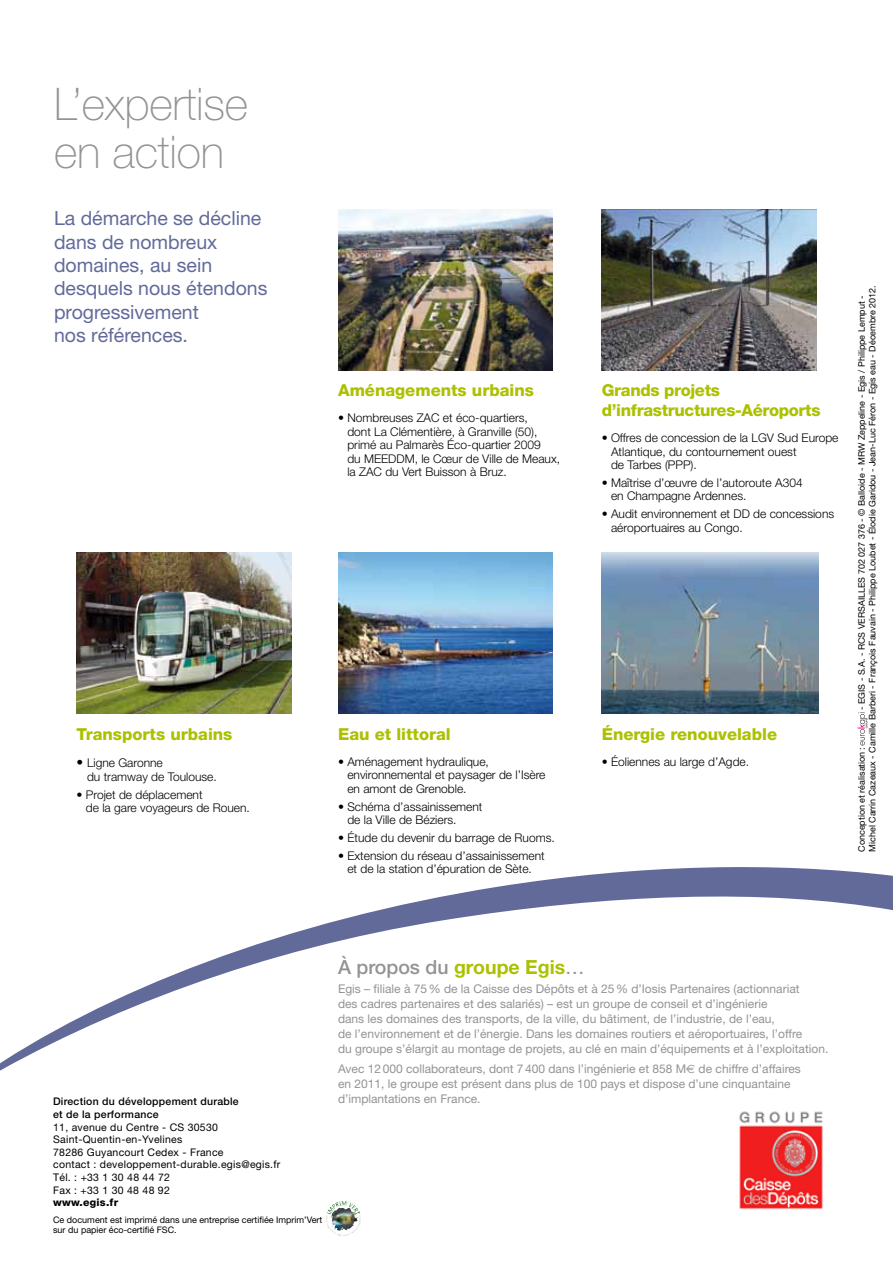
<style>
.page{position:relative;width:893px;height:1263px;background:#fff}
.page>*{position:absolute;margin:0;border:0;box-sizing:border-box;transform-origin:0 0}
.t1{font:100 45px/48px "Helvetica Neue";letter-spacing:-.005em;color:#929395}
.t2{font:19.5px/23.4px "Helvetica Neue";color:#626a9a}
.t3{font:700 19.5px "Helvetica Neue";color:#abc100}
.t4{font:800 16.5px "Helvetica Neue";color:#abc100}
.t5{font:800 16.5px/19.8px "Helvetica Neue";letter-spacing:-.02em;color:#abc100}
.t6{font:300 12px/13.5px "Helvetica Neue";color:#000}
.t7{font:12px/15px "Helvetica Neue";color:#929395}
.t8{font:10.5px/12.6px "Helvetica Neue";letter-spacing:.025em;color:#000}
.t9{font:500 10.5px/12.6px "Helvetica Neue";letter-spacing:.025em;color:#000}
.t10{font:800 10.5px "Helvetica Neue";letter-spacing:.025em;color:#000}
.t11{font:9px/10.8px "Helvetica Neue";color:#000}
.s1{font-weight:500;font-size:13.5px}
.s2{font-weight:500;color:#929395}
.s3{font-weight:400;color:#929395}
.s4{font-family:"Euro Sans"}
</style>
<div class="page">
<img style="left:338px;top:553px;width:215px;height:160px">
<img style="left:338px;top:210px;width:215px;height:161px">
<img style="left:602px;top:553px;width:216px;height:160px">
<svg style="left:0;top:867px;width:893px;height:204px"></svg>
<img style="left:602px;top:210px;width:214px;height:161px">
<img style="left:77px;top:553px;width:214px;height:160px">
<img style="left:739px;top:1111px;width:84px;height:99px">
<svg style="left:857px;top:712px;width:10px;height:33px"></svg>
<img style="left:328px;top:1201px;width:29px;height:25px">
<h1 class="t1" style="left:54px;top:80px;width:196px">L’expertise en action</h1>
<h2 class="t2" style="left:54px;top:206px;width:215px">La démarche se décline dans de nombreux domaines, au sein desquels nous étendons progressivement<br>nos références.</h2>
<h3 class="t4" style="left:77px;top:724px;width:157px">Transports urbains</h3>
<p class="t6" style="left:87px;top:756px;width:131px;text-indent:-11px"><span class="s1">•</span> Ligne Garonne<br>du tramway de Toulouse.</p>
<p class="t6" style="left:86px;top:787px;width:166px;text-indent:-9px">• Projet de déplacement<br>de la gare voyageurs de Rouen.</p>
<h3 class="t4" style="left:338px;top:380px;width:197px">Aménagements urbains</h3>
<p class="t6" style="left:347px;top:411px;width:214px;text-indent:-9px">• Nombreuses ZAC et éco-quartiers,<br>dont La Clémentière, à Granville (50), primé au Palmarès Éco-quartier 2009<br>du MEEDDM, le Cœur de Ville de Meaux, la ZAC du Vert Buisson à Bruz.</p>
<h3 class="t4" style="left:338px;top:724px;width:114px">Eau et littoral</h3>
<p class="t6" style="left:347px;top:755px;width:200px;text-indent:-9px">• Aménagement hydraulique, environnemental et paysager de l’Isère en amont de Grenoble.</p>
<p class="t6" style="left:347px;top:799px;width:137px;text-indent:-9px">• Schéma d’assainissement de la Ville de Béziers.</p>
<p class="t6" style="left:338px;top:831px;width:218px">• Étude du devenir du barrage de Ruoms.</p>
<p class="t6" style="left:338px;top:848px;width:208px;text-align:center">• Extension du réseau d’assainissement et de la station d’épuration de Sète.</p>
<h3 class="t5" style="left:602px;top:380px;width:220px">Grands projets d’infrastructures-Aéroports</h3>
<p class="t6" style="left:611px;top:431px;width:229px;text-indent:-9px">• Offres de concession de la LGV Sud Europe<br>Atlantique, du contournement ouest<br>de Tarbes (PPP).</p>
<p class="t6" style="left:611px;top:475px;width:193px;text-indent:-9px">• Maîtrise d’œuvre de l’autoroute A304 en Champagne Ardennes.</p>
<p class="t6" style="left:611px;top:507px;width:225px;text-indent:-9px">• Audit environnement et DD de concessions aéroportuaires au Congo.</p>
<h3 class="t4" style="left:602px;top:724px;width:177px">Énergie renouvelable</h3>
<p class="t6" style="left:602px;top:755px;width:149px">• Éoliennes au large d’Agde.</p>
<p class="t11" style="left:856px;top:852px;width:568px;text-indent:142px;rotate:-90deg">- EGIS - S.A. - RCS VERSAILLES 702 027 376 - © Balloide - MRW Zeppeline - Egis / Philippe Lemput -<br>Michel Carrin Cazeaux - Camille Barberi - François Fauvain - Philippe Loubet - Élodie Garidou - Jean-Luc Féron - Egis eau - Décembre 2012.</p>
<p class="t11" style="left:856px;top:852px;width:105px;rotate:-90deg">Conception et réalisation:</p>
<p class="t9" style="left:53px;top:1095px;width:187px">Direction du développement durable et de la performance</p>
<p class="t8" style="left:53px;top:1120px;width:229px">11, avenue du Centre - CS 30530<br>Saint-Quentin-en-Yvelines<br>78286 Guyancourt Cedex - France<br>contact : developpement-durable.egis@egis.fr<br>Tél. : +33 1 30 48 44 72<br>Fax : +33 1 30 48 48 92</p>
<p class="t10" style="left:53px;top:1196px;width:67px">www.egis.fr</p>
<p class="t11" style="left:53px;top:1214px;width:271px">Ce document est imprimé dans une entreprise certifiée Imprim’Vert sur du papier éco-certifié FSC.</p>
<h2 class="t3" style="left:338px;top:955px;width:248px"><span class="s2">À propos du</span> groupe Egis<span class="s3">…</span></h2>
<p class="t7" style="left:338px;top:981px;width:492px">Egis – filiale à 75% de la Caisse des Dépôts et à 25% d’Iosis Partenaires (actionnariat<br>des cadres partenaires et des salariés) – est un groupe de conseil et d’ingénierie<br>dans les domaines des transports, de la ville, du bâtiment, de l’industrie, de l’eau,<br>de l’environnement et de l’énergie. Dans les domaines routiers et aéroportuaires, l’offre<br>du groupe s’élargit au montage de projets, au clé en main d’équipements et à l’exploitation.</p>
<p class="t7" style="left:338px;top:1061px;width:464px">Avec 12000 collaborateurs, dont 7400 dans l’ingénierie et 858 M<span class="s4">e</span> de chiffre d’affaires en 2011, le groupe est présent dans plus de 100 pays et dispose d’une cinquantaine d’implantations en France.</p>
</div>
